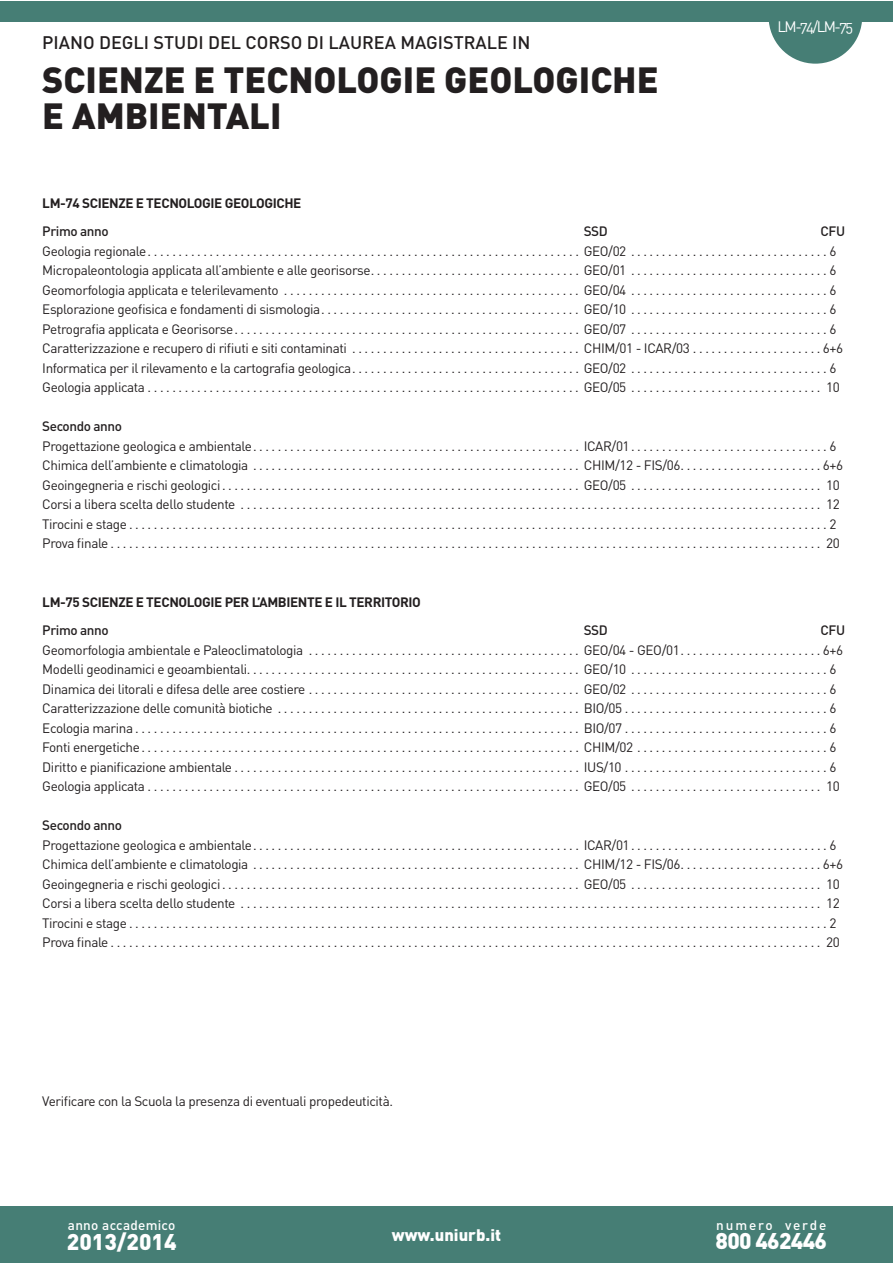
<style>
.page{position:relative;width:893px;height:1263px;background:#fff}
.page>*{position:absolute;margin:0;border:0;box-sizing:border-box;transform-origin:0 0}
.t1{font:900 36px/36px "DIN";color:#231f20}
.t2{font:900 22.5px "DIN";color:#fff}
.t3{font:900 22.5px "DIN";letter-spacing:-.03em;color:#fff}
.t4{font:500 18px "DIN";color:#231f20}
.t5{font:900 16.5px "DIN";color:#fff}
.t6{font:15px "DIN Regular Alternate";letter-spacing:-.1em;color:#fff}
.t7{font:13.5px/19.5px "DIN";letter-spacing:-.03em;color:#231f20}
.t8{font:700 13.5px "DIN";letter-spacing:-.03em;color:#231f20}
.t9{font:500 13.5px "DIN";letter-spacing:-.03em;color:#231f20}
.t10{font:500 13.5px "DIN";letter-spacing:.02em;color:#fff}
.t11{font:500 13.5px "DIN";letter-spacing:.14em;color:#fff}
</style>
<div class="page">
<svg style="left:769px;top:22px;width:93px;height:42px"></svg>
<div style="left:0;top:1px;width:892px;height:21px;background:#467e75"></div>
<div style="left:0;top:1206px;width:892px;height:57px;background:#467e75"></div>
<h3 class="t4" style="left:42px;top:31px;width:490px">PIANO DEGLI STUDI DEL CORSO DI LAUREA MAGISTRALE IN</h3>
<h1 class="t1" style="left:42px;top:60px;width:618px">SCIENZE E TECNOLOGIE GEOLOGICHE<br>E AMBIENTALI</h1>
<p class="t6" style="left:777px;top:18px;width:77px">LM-74/LM-75</p>
<p class="t8" style="left:42px;top:194px;width:261px">LM-74 SCIENZE E TECNOLOGIE GEOLOGICHE</p>
<p class="t9" style="left:42px;top:223px;width:68px">Primo anno</p>
<p class="t9" style="left:584px;top:223px;width:25px">SSD</p>
<p class="t9" style="left:820px;top:223px;width:26px">CFU</p>
<p class="t7" style="left:42px;top:241px;width:802px">Geologia regionale ...................................................................... GEO/02 ................................6<br>Micropaleontologia applicata all’ambiente e alle georisorse .................................. GEO/01 ................................6<br>Geomorfologia applicata e telerilevamento ................................................ GEO/04 ................................6<br>Esplorazione geofisica e fondamenti di sismologia .......................................... GEO/10 ................................6<br>Petrografia applicata e Georisorse ........................................................ GEO/07 ................................6<br>Caratterizzazione e recupero di rifiuti e siti contaminati ..................................... CHIM/01 - ICAR/03 .....................6+6<br>Informatica per il rilevamento e la cartografia geologica ..................................... GEO/02 ................................6<br>Geologia applicata ...................................................................... GEO/05 ............................... 10</p>
<p class="t9" style="left:42px;top:418px;width:81px">Secondo anno</p>
<p class="t7" style="left:42px;top:436px;width:802px">Progettazione geologica e ambientale ..................................................... ICAR/01 ................................6<br>Chimica dell’ambiente e climatologia ..................................................... CHIM/12 - FIS/06 .......................6+6<br>Geoingegneria e rischi geologici .......................................................... GEO/05 ............................... 10<br>Corsi a libera scelta dello studente ........................................................ . . . . . . . . . . . . . . . . . . . . . . . . . . . . . . . . . . . . . . 12<br>Tirocini e stage .......................................................................... . . . . . . . . . . . . . . . . . . . . . . . . . . . . . . . . . . . . . . . 2<br>Prova finale ............................................................................. . . . . . . . . . . . . . . . . . . . . . . . . . . . . . . . . . . . . . . 20</p>
<p class="t8" style="left:42px;top:593px;width:380px">LM-75 SCIENZE E TECNOLOGIE PER L’AMBIENTE E IL TERRITORIO</p>
<p class="t9" style="left:42px;top:622px;width:68px">Primo anno</p>
<p class="t9" style="left:584px;top:622px;width:25px">SSD</p>
<p class="t9" style="left:820px;top:622px;width:26px">CFU</p>
<p class="t7" style="left:42px;top:640px;width:802px">Geomorfologia ambientale e Paleoclimatologia ............................................ GEO/04 - GEO/01 .......................6+6<br>Modelli geodinamici e geoambientali. . . . . . . . . . . . . . . . . . . . . . . . . . . . . . . . . . . . . . . . . . . . . . . . . . . . . . GEO/10 . . . . . . . . . . . . . . . . . . . . . . . . . . . . . . . . 6<br>Dinamica dei litorali e difesa delle aree costiere ............................................ GEO/02 ................................6<br>Caratterizzazione delle comunità biotiche ................................................. BIO/05 .................................6<br>Ecologia marina ........................................................................ BIO/07 .................................6<br>Fonti energetiche ....................................................................... CHIM/02 ...............................6<br>Diritto e pianificazione ambientale ........................................................ IUS/10 .................................6<br>Geologia applicata ...................................................................... GEO/05 ............................... 10</p>
<p class="t9" style="left:42px;top:817px;width:81px">Secondo anno</p>
<p class="t7" style="left:42px;top:835px;width:802px">Progettazione geologica e ambientale ..................................................... ICAR/01 ................................6<br>Chimica dell’ambiente e climatologia ..................................................... CHIM/12 - FIS/06 .......................6+6<br>Geoingegneria e rischi geologici .......................................................... GEO/05 ............................... 10<br>Corsi a libera scelta dello studente ........................................................ . . . . . . . . . . . . . . . . . . . . . . . . . . . . . . . . . . . . . . 12<br>Tirocini e stage .......................................................................... . . . . . . . . . . . . . . . . . . . . . . . . . . . . . . . . . . . . . . . 2<br>Prova finale ............................................................................. . . . . . . . . . . . . . . . . . . . . . . . . . . . . . . . . . . . . . . 20</p>
<p class="t7" style="left:42px;top:1091px;width:352px">Verificare con la Scuola la presenza di eventuali propedeuticità.</p>
<p class="t10" style="left:68px;top:1217px;width:109px">anno accademico</p>
<h2 class="t2" style="left:67px;top:1227px;width:111px">2013/2014</h2>
<p class="t5" style="left:392px;top:1224px;width:111px">www.uniurb.it</p>
<p class="t11" style="left:716px;top:1216px;width:112px">numero verde</p>
<h2 class="t3" style="left:715px;top:1226px;width:113px">800 462446</h2>
</div>
